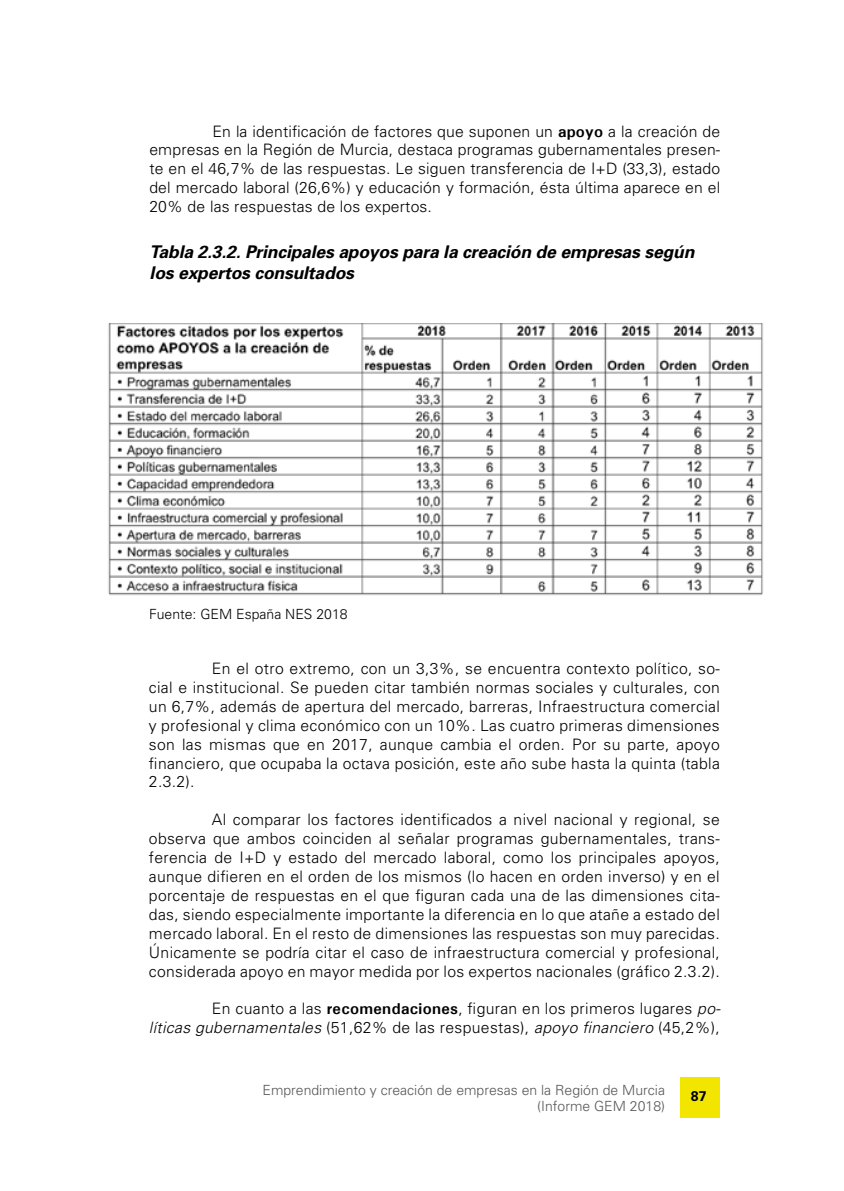
<style>
.page{position:relative;width:844px;height:1191px;background:#fff}
.page>*{position:absolute;margin:0;border:0;box-sizing:border-box;transform-origin:0 0}
.t1{font:italic 700 17.5px/21px "Univers";letter-spacing:-.01em;color:#000}
.t2{font:300 15.75px/18.9px "Univers";letter-spacing:.02em;color:#000;text-align:justify}
.t3{font:300 14px/15.8px "Univers";color:#575756;text-align:right}
.t4{font:300 14px "Univers";color:#000}
.t5{font:700 14px "Univers LT Std";color:#000}
.s1{font-weight:700}
.s2{font-style:italic}
</style>
<div class="page">
<div style="left:680px;top:1076px;width:39px;height:41px;background:#f2e600"></div>
<img style="left:108px;top:324px;width:655px;height:271px">
<p class="t2" style="left:149px;top:121px;width:572px;text-indent:63px">En la identificación de factores que suponen un <span class="s1">apoyo</span> a la creación de empresas en la Región de Murcia, destaca programas gubernamentales presen&shy;te en el 46,7% de las respuestas. Le siguen transferencia de I+D (33,3), estado del mercado laboral (26,6%) y educación y formación, ésta última aparece en el 20% de las respuestas de los expertos.</p>
<p class="t1" style="left:150px;top:242px;width:546px">Tabla 2.3.2. Principales apoyos para la creación de empresas según los expertos consultados</p>
<p class="t4" style="left:149px;top:605px;width:200px">Fuente: GEM España NES 2018</p>
<p class="t2" style="left:149px;top:659px;width:572px;text-indent:63px">En el otro extremo, con un 3,3%, se encuentra contexto político, so&shy;cial e institucional. Se pueden citar también normas sociales y culturales, con un 6,7%, además de apertura del mercado, barreras, Infraestructura comercial y profesional y clima económico con un 10%. Las cuatro primeras dimensiones son las mismas que en 2017, aunque cambia el orden. Por su parte, apoyo financiero, que ocupaba la octava posición, este año sube hasta la quinta (tabla 2.3.2).</p>
<p class="t2" style="left:149px;top:810px;width:572px;text-indent:63px">Al comparar los factores identificados a nivel nacional y regional, se observa que ambos coinciden al señalar programas gubernamentales, trans&shy;ferencia de I+D y estado del mercado laboral, como los principales apoyos, aunque difieren en el orden de los mismos (lo hacen en orden inverso) y en el porcentaje de respuestas en el que figuran cada una de las dimensiones cita&shy;das, siendo especialmente importante la diferencia en lo que atañe a estado del mercado laboral. En el resto de dimensiones las respuestas son muy parecidas.<br>Únicamente se podría citar el caso de infraestructura comercial y profesional, considerada apoyo en mayor medida por los expertos nacionales (gráfico 2.3.2).</p>
<p class="t2" style="left:149px;top:999px;width:573px;text-align:right">En cuanto a las <span class="s1">recomendaciones</span>, figuran en los primeros lugares <span class="s2">po-<br>líticas gubernamentales</span> (51,62% de las respuestas), <span class="s2">apoyo financiero</span> (45,2%),</p>
<p class="t3" style="left:262px;top:1082px;width:404px">Emprendimiento y creación de empresas en la Región de Murcia (Informe GEM 2018)</p>
<p class="t5" style="left:690px;top:1087px;width:17px">87</p>
</div>
